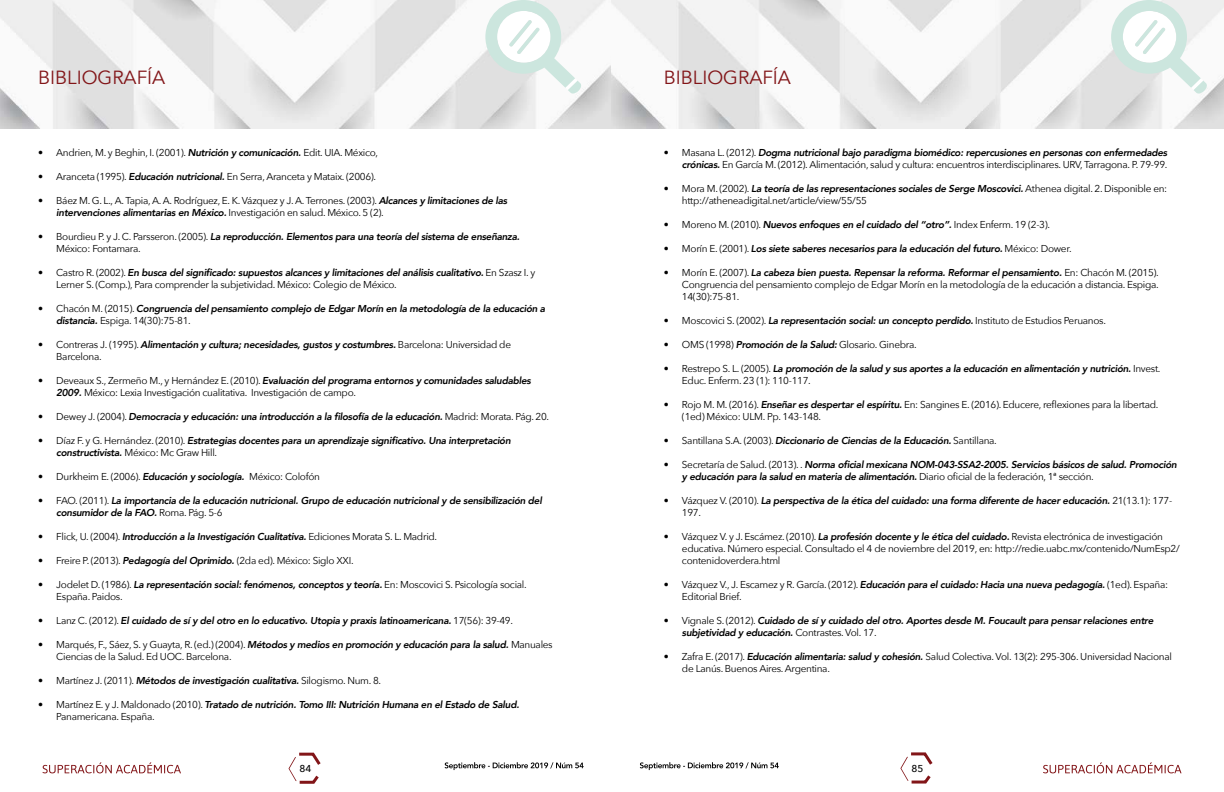
<style>
.page{position:relative;width:1224px;height:792px;background:#fff}
.page>*{position:absolute;margin:0;border:0;box-sizing:border-box;transform-origin:0 0}
.t1{font:19px "Avenir";color:#821518}
.t2{font:italic 800 10px/12px "Avenir";letter-spacing:-.03em;color:#000}
.t3{font:10px/12px "Avenir Next";letter-spacing:-.03em;color:#000}
.t4{font:500 10px "Avenir Next";color:#000}
.s1{font-family:"Avenir";font-weight:800;font-style:italic}
.s2{font-family:"Avenir Next";font-weight:400;font-style:normal}
</style>
<div class="page">
<svg style="left:289px;top:752px;width:32px;height:32px"></svg>
<svg style="left:900px;top:752px;width:33px;height:32px"></svg>
<svg style="left:43px;top:762px;width:138px;height:11px"></svg>
<svg style="left:445px;top:762px;width:139px;height:8px"></svg>
<svg style="left:1043px;top:762px;width:138px;height:11px"></svg>
<svg style="left:640px;top:762px;width:139px;height:8px"></svg>
<img style="left:0;top:0;width:1224px;height:128px">
<svg style="left:485px;top:0;width:97px;height:94px"></svg>
<svg style="left:1111px;top:0;width:97px;height:94px"></svg>
<h1 class="t1" style="left:38px;top:66px;width:129px">BIBLIOGRAFÍA</h1>
<p class="t3" style="left:38px;top:146px;width:341px">• Andrien, M. y Beghin, I. (2001). <span class="s1">Nutrición y comunicación.</span> Edit. UIA. México,</p>
<p class="t3" style="left:38px;top:170px;width:339px">• Aranceta (1995). <span class="s1">Educación nutricional.</span> En Serra, Aranceta y Mataix. (2006).</p>
<p class="t3" style="left:38px;top:194px;width:471px">• Báez M. G. L., A. Tapia, A. A. Rodríguez, E. K. Vázquez y J. A. Terrones. (2003). <span class="s1">Alcances y limitaciones de las</span></p>
<p class="t2" style="left:56px;top:207px;width:329px">intervenciones alimentarias en México. <span class="s2">Investigación en salud. México. 5 (2).</span></p>
<p class="t2" style="left:38px;top:231px;width:483px"><span class="s2">• Bourdieu P. y J. C. Parsseron. (2005).</span> La reproducción. Elementos para una teoría del sistema de enseñanza.</p>
<p class="t3" style="left:56px;top:242px;width:86px">México: Fontamara.</p>
<p class="t2" style="left:38px;top:267px;width:499px"><span class="s2">• Castro R. (2002).</span> En busca del significado: supuestos alcances y limitaciones del análisis cualitativo. <span class="s2">En Szasz I. y</span></p>
<p class="t3" style="left:56px;top:278px;width:342px">Lerner S. (Comp.), Para comprender la subjetividad. México: Colegio de México.</p>
<p class="t2" style="left:38px;top:303px;width:509px"><span class="s2">• Chacón M. (2015).</span> Congruencia del pensamiento complejo de Edgar Morín en la metodología de la educación a</p>
<p class="t3" style="left:56px;top:314px;width:136px"><span class="s1">distancia.</span> Espiga. 14(30):75-81.</p>
<p class="t2" style="left:38px;top:339px;width:474px"><span class="s2">• Contreras J. (1995).</span> Alimentación y cultura; necesidades, gustos y costumbres. <span class="s2">Barcelona: Universidad de</span></p>
<p class="t3" style="left:56px;top:350px;width:47px">Barcelona.</p>
<p class="t2" style="left:38px;top:375px;width:494px"><span class="s2">• Deveaux S., Zermeño M., y Hernández E. (2010).</span> Evaluación del programa entornos y comunidades saludables</p>
<p class="t3" style="left:56px;top:386px;width:301px"><span class="s1">2009.</span> México: Lexia Investigación cualitativa. Investigación de campo.</p>
<p class="t2" style="left:38px;top:411px;width:512px"><span class="s2">• Dewey J. (2004).</span> Democracia y educación: una introducción a la filosofía de la educación. <span class="s2">Madrid: Morata. Pág. 20.</span></p>
<p class="t2" style="left:38px;top:435px;width:474px"><span class="s2">• Díaz F. y G. Hernández. (2010).</span> Estrategias docentes para un aprendizaje significativo. Una interpretación</p>
<p class="t3" style="left:56px;top:446px;width:162px"><span class="s1">constructivista.</span> México: Mc Graw Hill.</p>
<p class="t3" style="left:38px;top:470px;width:283px">• Durkheim E. (2006). <span class="s1">Educación y sociología.</span> México: Colofón</p>
<p class="t2" style="left:56px;top:495px;width:487px;text-indent:-18px"><span class="s2">• FAO. (2011).</span> La importancia de la educación nutricional. Grupo de educación nutricional y de sensibilización del consumidor de la FAO. <span class="s2">Roma. Pág. 5-6</span></p>
<p class="t3" style="left:38px;top:530px;width:400px">• Flick, U. (2004). <span class="s1">Introducción a la Investigación Cualitativa.</span> Ediciones Morata S. L. Madrid.</p>
<p class="t3" style="left:38px;top:554px;width:317px">• Freire P. (2013). <span class="s1">Pedagogía del Oprimido.</span> (2da ed). México: Siglo XXI.</p>
<p class="t2" style="left:38px;top:579px;width:490px"><span class="s2">• Jodelet D. (1986).</span> La representación social: fenómenos, conceptos y teoría. <span class="s2">En: Moscovici S. Psicología social.</span></p>
<p class="t3" style="left:56px;top:590px;width:68px">España. Paidos.</p>
<p class="t2" style="left:38px;top:615px;width:476px"><span class="s2">• Lanz C. (2012).</span> El cuidado de sí y del otro en lo educativo. Utopia y praxis latinoamericana. <span class="s2">17(56): 39-49.</span></p>
<p class="t3" style="left:56px;top:638px;width:498px;text-indent:-18px">• Marqués, F., Sáez, S. y Guayta, R. (ed.) (2004). <span class="s1">Métodos y medios en promoción y educación para la salud.</span> Manuales<br>Ciencias de la Salud. Ed UOC. Barcelona.</p>
<p class="t3" style="left:38px;top:674px;width:344px">• Martínez J. (2011). <span class="s1">Métodos de investigación cualitativa.</span> Silogismo. Num. 8.</p>
<p class="t2" style="left:38px;top:699px;width:483px"><span class="s2">• Martínez E. y J. Maldonado (2010).</span> Tratado de nutrición. Tomo III: Nutrición Humana en el Estado de Salud.</p>
<p class="t3" style="left:56px;top:710px;width:100px">Panamericana. España.</p>
<h1 class="t1" style="left:664px;top:66px;width:129px">BIBLIOGRAFÍA</h1>
<p class="t2" style="left:664px;top:147px;width:505px"><span class="s2">• Masana L. (2012).</span> Dogma nutricional bajo paradigma biomédico: repercusiones en personas con enfermedades</p>
<p class="t3" style="left:682px;top:158px;width:487px"><span class="s1">crónicas.</span> En García M. (2012). Alimentación, salud y cultura: encuentros interdisciplinares. URV, Tarragona. P. 79-99.</p>
<p class="t2" style="left:664px;top:183px;width:505px"><span class="s2">• Mora M. (2002).</span> La teoría de las representaciones sociales de Serge Moscovici. <span class="s2">Athenea digital. 2. Disponible en:</span></p>
<p class="t3" style="left:682px;top:194px;width:186px">http://atheneadigital.net/article/view/55/55</p>
<p class="t3" style="left:664px;top:218px;width:388px">• Moreno M. (2010). <span class="s1">Nuevos enfoques en el cuidado del “otro”.</span> Index Enferm. 19 (2-3).</p>
<p class="t2" style="left:664px;top:243px;width:409px"><span class="s2">• Morín E. (2001).</span> Los siete saberes necesarios para la educación del futuro. <span class="s2">México: Dower.</span></p>
<p class="t2" style="left:664px;top:267px;width:496px"><span class="s2">• Morín E. (2007).</span> La cabeza bien puesta. Repensar la reforma. Reformar el pensamiento. <span class="s2">En: Chacón M. (2015).</span></p>
<p class="t3" style="left:682px;top:278px;width:478px">Congruencia del pensamiento complejo de Edgar Morín en la metodología de la educación a distancia. Espiga.<br>14(30):75-81.</p>
<p class="t3" style="left:664px;top:314px;width:443px">• Moscovici S. (2002). <span class="s1">La representación social: un concepto perdido.</span> Instituto de Estudios Peruanos.</p>
<p class="t3" style="left:664px;top:338px;width:254px">• OMS (1998) <span class="s1">Promoción de la Salud:</span> Glosario. Ginebra.</p>
<p class="t2" style="left:664px;top:363px;width:498px"><span class="s2">• Restrepo S. L. (2005).</span> La promoción de la salud y sus aportes a la educación en alimentación y nutrición. <span class="s2">Invest.</span></p>
<p class="t3" style="left:682px;top:374px;width:130px">Educ. Enferm. 23 (1): 110-117.</p>
<p class="t3" style="left:682px;top:398px;width:478px;text-indent:-18px">• Rojo M. M. (2016). <span class="s1">Enseñar es despertar el espíritu.</span> En: Sangines E. (2016). Educere, reflexiones para la libertad. (1ed) México: ULM. Pp. 143-148.</p>
<p class="t2" style="left:664px;top:435px;width:334px"><span class="s2">• Santillana S.A. (2003).</span> Diccionario de Ciencias de la Educación. <span class="s2">Santillana.</span></p>
<p class="t2" style="left:682px;top:459px;width:496px;text-indent:-18px"><span class="s2">• Secretaría de Salud. (2013). .</span> Norma oficial mexicana NOM-043-SSA2-2005. Servicios básicos de salud. Promoción y educación para la salud en materia de alimentación. <span class="s2">Diario oficial de la federación, 1ª sección.</span></p>
<p class="t2" style="left:664px;top:495px;width:510px"><span class="s2">• Vázquez V. (2010).</span> La perspectiva de la ética del cuidado: una forma diferente de hacer educación. <span class="s2">21(13.1): 177-</span></p>
<p class="t3" style="left:682px;top:506px;width:21px">197.</p>
<p class="t3" style="left:682px;top:530px;width:499px;text-indent:-18px">• Vázquez V. y J. Escámez. (2010). <span class="s1">La profesión docente y le ética del cuidado.</span> Revista electrónica de investigación educativa. Número especial. Consultado el 4 de noviembre del 2019, en: http://redie.uabc.mx/contenido/NumEsp2/ contenidoverdera.html</p>
<p class="t3" style="left:682px;top:578px;width:488px;text-indent:-18px">• Vázquez V., J. Escamez y R. García. (2012). <span class="s1">Educación para el cuidado: Hacia una nueva pedagogía.</span> (1ed). España:<br>Editorial Brief.</p>
<p class="t2" style="left:682px;top:615px;width:473px;text-indent:-18px"><span class="s2">• Vignale S. (2012).</span> Cuidado de sí y cuidado del otro. Aportes desde M. Foucault para pensar relaciones entre subjetividad y educación. <span class="s2">Contrastes. Vol. 17.</span></p>
<p class="t3" style="left:682px;top:650px;width:491px;text-indent:-18px">• Zafra E. (2017). <span class="s1">Educación alimentaria: salud y cohesión.</span> Salud Colectiva. Vol. 13(2): 295-306. Universidad Nacional de Lanús. Buenos Aires. Argentina.</p>
<p class="t4" style="left:300px;top:760px;width:13px">84</p>
<p class="t4" style="left:912px;top:760px;width:13px">85</p>
</div>
